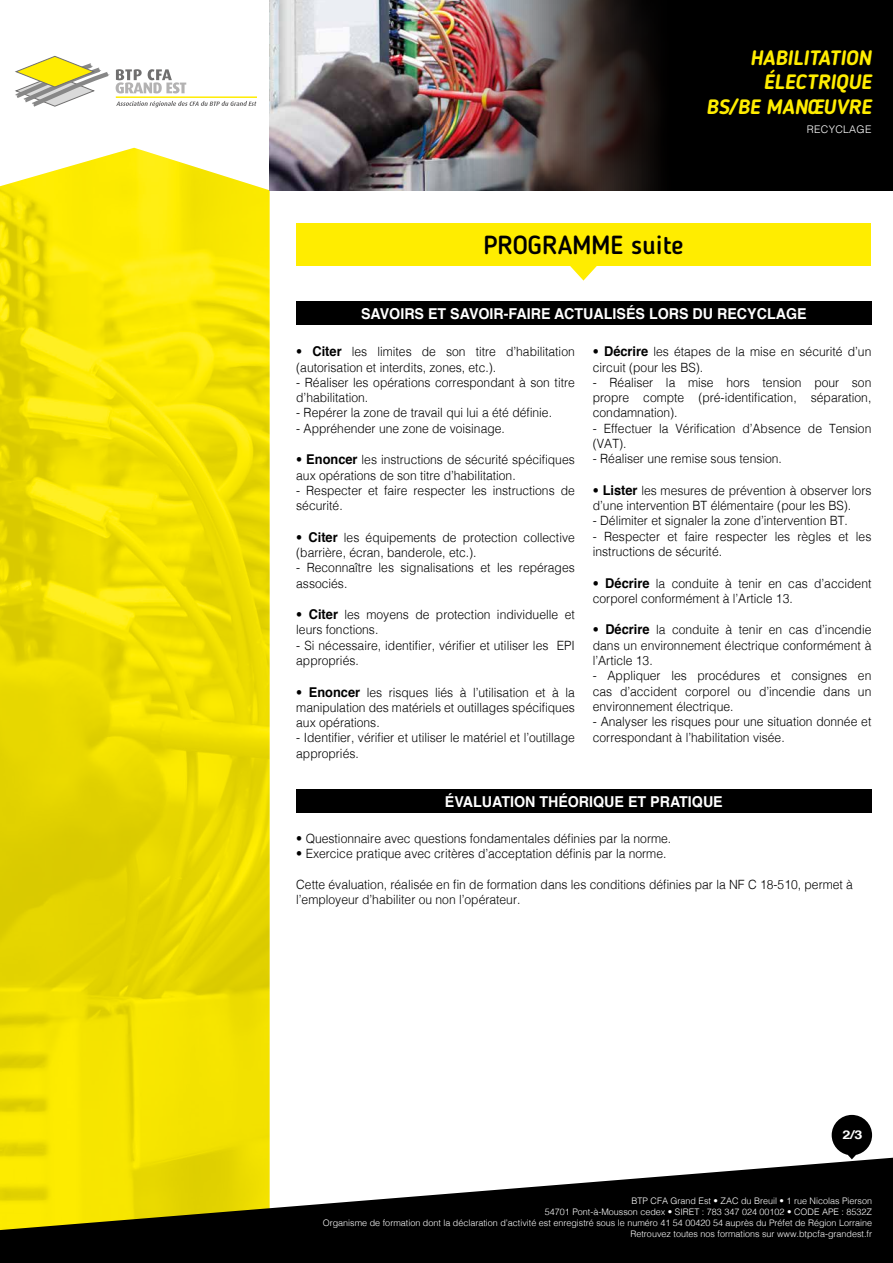
<style>
.page{position:relative;width:893px;height:1263px;background:#fff}
.page>*{position:absolute;margin:0;border:0;box-sizing:border-box;transform-origin:0 0}
.t1{font:500 25.95px "Blogger Sans";color:#000}
.t2{font:italic 700 20.7px/24.8px "Blogger Sans";color:#ffed00;text-align:right}
.t3{font:700 15px "Helvetica";color:#fff;scale:.95 1}
.t4{font:300 12.75px/15.3px "Helvetica";color:#000;scale:.95 1}
.t5{font:700 12px "Helvetica";color:#fff;scale:1.2 1}
.t6{font:300 10.5px "Helvetica";letter-spacing:.025em;color:#fff}
.t7{font:300 9px/10.8px "Helvetica";color:#fff;text-align:right}
.s1{font-weight:700;font-size:13.5px}
</style>
<div class="page">
<img style="left:0;top:148px;width:270px;height:1010px">
<div style="left:270px;top:0;width:623px;height:190px;background:#000"></div>
<svg style="left:15px;top:56px;width:94px;height:51px"></svg>
<svg style="left:116px;top:101px;width:140px;height:6px"></svg>
<hr style="left:116px;top:96px;width:141px;height:2px;background:#ffed00">
<svg style="left:116px;top:69px;width:70px;height:24px"></svg>
<img style="left:270px;top:0;width:386px;height:190px">
<svg style="left:832px;top:1115px;width:40px;height:43px"></svg>
<svg style="left:0;top:1158px;width:893px;height:105px;fill:#000"></svg>
<div style="left:296px;top:790px;width:575px;height:23px;background:#000"></div>
<div style="left:296px;top:223px;width:575px;height:43px;background:#ffed00"></div>
<svg style="left:570px;top:266px;width:27px;height:15px"></svg>
<div style="left:296px;top:302px;width:575px;height:23px;background:#000"></div>
<h2 class="t2" style="left:706px;top:45px;width:167px">HABILITATION<br>ÉLECTRIQUE<br>BS/BE MANŒUVRE</h2>
<p class="t6" style="left:807px;top:120px;width:66px">RECYCLAGE</p>
<h1 class="t1" style="left:483px;top:230px;width:202px">PROGRAMME suite</h1>
<p class="t3" style="left:361px;top:302px;width:470px">SAVOIRS ET SAVOIR-FAIRE ACTUALISÉS LORS DU RECYCLAGE</p>
<p class="t4" style="left:296px;top:343px;width:295px">• <span class="s1">Citer</span> les limites de son titre d’habilitation (autorisation et interdits, zones, etc.).</p>
<p class="t4" style="left:296px;top:374px;width:295px">- Réaliser les opérations correspondant à son titre d’habilitation.</p>
<p class="t4" style="left:296px;top:404px;width:271px">- Repérer la zone de travail qui lui a été définie.</p>
<p class="t4" style="left:296px;top:420px;width:221px">- Appréhender une zone de voisinage.</p>
<p class="t4" style="left:296px;top:451px;width:295px">• <span class="s1">Enoncer</span> les instructions de sécurité spécifiques aux opérations de son titre d’habilitation.</p>
<p class="t4" style="left:296px;top:482px;width:295px">- Respecter et faire respecter les instructions de sécurité.</p>
<p class="t4" style="left:296px;top:529px;width:295px">• <span class="s1">Citer</span> les équipements de protection collective (barrière, écran, banderole, etc.).</p>
<p class="t4" style="left:296px;top:559px;width:295px">- Reconnaître les signalisations et les repérages associés.</p>
<p class="t4" style="left:296px;top:606px;width:295px">• <span class="s1">Citer</span> les moyens de protection individuelle et leurs fonctions.</p>
<p class="t4" style="left:296px;top:637px;width:295px">- Si nécessaire, identifier, vérifier et utiliser les EPI appropriés.</p>
<p class="t4" style="left:296px;top:683px;width:295px;text-align:justify">• <span class="s1">Enoncer</span> les risques liés à l’utilisation et à la manipulation des matériels et outillages spécifiques aux opérations.</p>
<p class="t4" style="left:296px;top:729px;width:295px">- Identifier, vérifier et utiliser le matériel et l’outillage appropriés.</p>
<p class="t4" style="left:593px;top:343px;width:295px">• <span class="s1">Décrire</span> les étapes de la mise en sécurité d’un circuit (pour les BS).</p>
<p class="t4" style="left:593px;top:374px;width:295px;text-align:justify">- Réaliser la mise hors tension pour son propre compte (pré-identification, séparation, condamnation).</p>
<p class="t4" style="left:593px;top:420px;width:295px">- Effectuer la Vérification d’Absence de Tension (VAT).</p>
<p class="t4" style="left:593px;top:450px;width:201px">- Réaliser une remise sous tension.</p>
<p class="t4" style="left:593px;top:482px;width:295px">• <span class="s1">Lister</span> les mesures de prévention à observer lors d’une intervention BT élémentaire (pour les BS).</p>
<p class="t4" style="left:593px;top:512px;width:270px">- Délimiter et signaler la zone d’intervention BT.</p>
<p class="t4" style="left:593px;top:528px;width:295px">- Respecter et faire respecter les règles et les instructions de sécurité.</p>
<p class="t4" style="left:593px;top:574px;width:295px">• <span class="s1">Décrire</span> la conduite à tenir en cas d’accident corporel conformément à l’Article 13.</p>
<p class="t4" style="left:593px;top:621px;width:295px;text-align:justify">• <span class="s1">Décrire</span> la conduite à tenir en cas d’incendie dans un environnement électrique conformément à l’Article 13.</p>
<p class="t4" style="left:593px;top:667px;width:295px;text-align:justify">- Appliquer les procédures et consignes en cas d’accident corporel ou d’incendie dans un environnement électrique.</p>
<p class="t4" style="left:593px;top:713px;width:295px">- Analyser les risques pour une situation donnée et correspondant à l’habilitation visée.</p>
<p class="t3" style="left:445px;top:789px;width:294px">ÉVALUATION THÉORIQUE ET PRATIQUE</p>
<p class="t4" style="left:296px;top:830px;width:396px">• Questionnaire avec questions fondamentales définies par la norme.</p>
<p class="t4" style="left:296px;top:845px;width:391px">• Exercice pratique avec critères d’acceptation définis par la norme.</p>
<p class="t4" style="left:296px;top:876px;width:588px">Cette évaluation, réalisée en fin de formation dans les conditions définies par la NF C 18-510, permet à l’employeur d’habiliter ou non l’opérateur.</p>
<p class="t5" style="left:842px;top:1125px;width:18px">2/3</p>
<p class="t7" style="left:323px;top:1195px;width:551px">BTP CFA Grand Est • ZAC du Breuil • 1 rue Nicolas Pierson<br>54701 Pont-à-Mousson cedex • SIRET : 783 347 024 00102 • CODE APE : 8532Z<br>Organisme de formation dont la déclaration d’activité est enregistré sous le numéro 41 54 00420 54 auprès du Préfet de Région Lorraine Retrouvez toutes nos formations sur www.btpcfa-grandest.fr</p>
</div>
